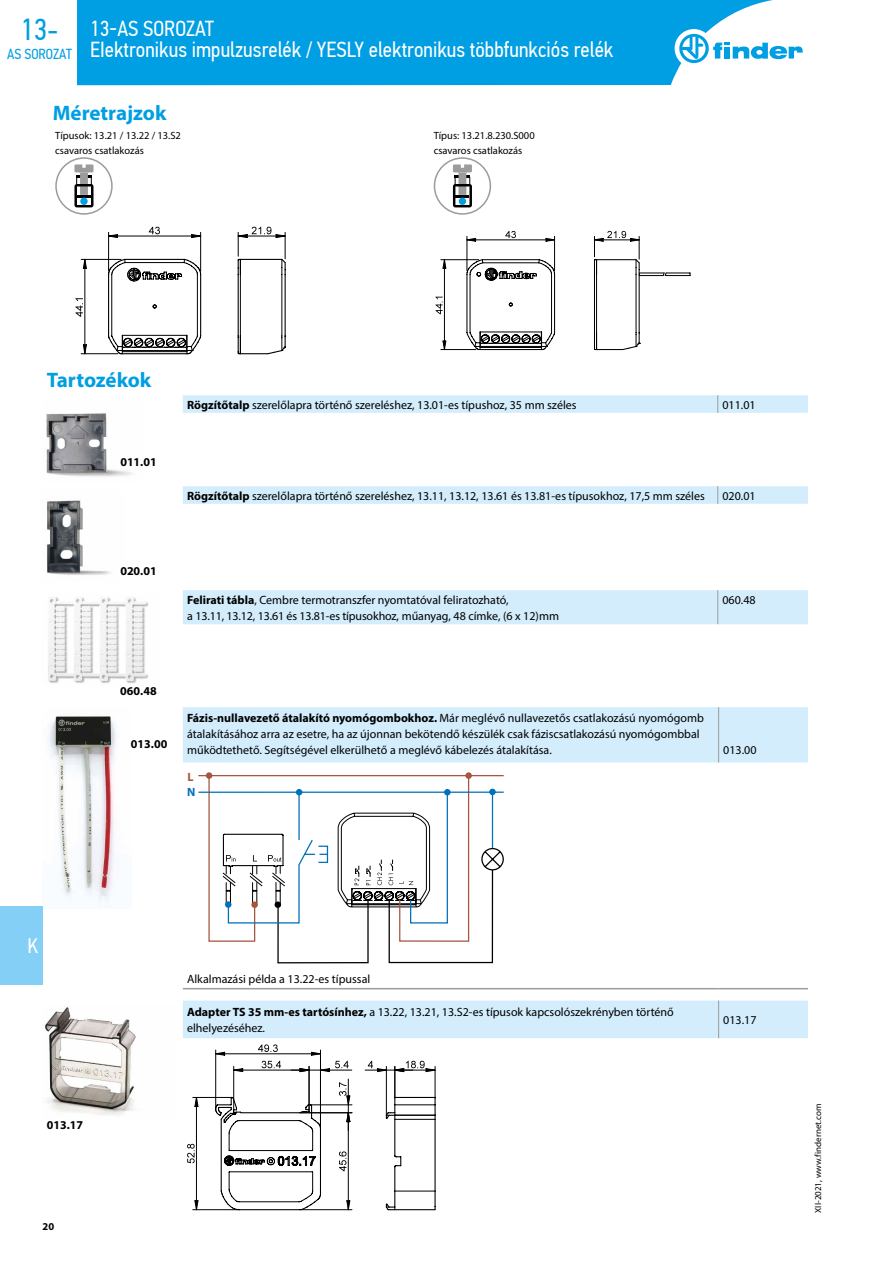
<style>
.page{position:relative;width:893px;height:1263px;background:#fff}
.page>*{position:absolute;margin:0;border:0;box-sizing:border-box;transform-origin:0 0}
.t1{font:30.3px "PF Din Text Cond Pro";color:#009ee3}
.t2{font:21.75px/21px "PF Din Text Cond Pro";color:#fff}
.t3{font:700 21px "Myriad Pro";color:#009ee3}
.t4{font:21px "PF Din Text Cond Pro";color:#fff}
.t5{font:14.55px "PF Din Text Cond Pro";color:#009ee3}
.t6{font:12px/16.2px "Myriad Pro";color:#000}
.t7{font:700 12px "Myriad Pro";color:#000}
.t8{font:700 12px "Myriad Pro";color:#a7553f}
.t9{font:700 12px "Myriad Pro";color:#0071bb}
.t10{font:10.5px/14.2px "Myriad Pro";color:#000}
.t11{font:700 10.5px "Myriad Pro";color:#000}
.t12{font:9px "Myriad Pro";color:#000}
.s1{font-weight:700}
</style>
<div class="page">
<svg style="left:183px;top:395px;width:625px;height:229px"></svg>
<hr style="left:717px;top:590px;width:1px;height:34px;background:#9c9c9c">
<svg style="left:717px;top:395px;width:1px;height:18px"></svg>
<svg style="left:717px;top:486px;width:1px;height:18px"></svg>
<img style="left:46px;top:413px;width:86px;height:64px">
<img style="left:47px;top:500px;width:64px;height:75px">
<img style="left:48px;top:597px;width:101px;height:87px">
<img style="left:47px;top:716px;width:69px;height:188px">
<div style="left:183px;top:707px;width:625px;height:55px;background:#d3edfc"></div>
<hr style="left:183px;top:988px;width:536px;height:1px;background:#9c9c9c">
<hr style="left:719px;top:988px;width:89px;height:1px;background:#9c9c9c">
<hr style="left:718px;top:707px;width:1px;height:55px;background:#9c9c9c">
<div style="left:206px;top:772px;width:6px;height:7px;background:#a7553f;border-radius:50%"></div>
<hr style="left:198px;top:775px;width:306px;height:1px;background:#a7553f">
<hr style="left:198px;top:791px;width:306px;height:2px;background:#0071bb">
<svg style="left:208px;top:774px;width:296px;height:189px"></svg>
<img style="left:45px;top:1007px;width:91px;height:108px">
<div style="left:183px;top:1000px;width:625px;height:38px;background:#d3edfc"></div>
<hr style="left:718px;top:1000px;width:1px;height:38px;background:#9c9c9c">
<svg style="left:214px;top:1096px;width:108px;height:114px"></svg>
<svg style="left:385px;top:1096px;width:51px;height:114px"></svg>
<hr style="left:395px;top:1115px;width:40px;height:1px;background:#000">
<hr style="left:320px;top:1050px;width:1px;height:78px;background:#000">
<hr style="left:215px;top:1050px;width:1px;height:59px;background:#000">
<svg style="left:258px;top:1044px;width:20px;height:8px"></svg>
<svg style="left:311px;top:1052px;width:9px;height:3px"></svg>
<svg style="left:215px;top:1052px;width:10px;height:3px"></svg>
<hr style="left:216px;top:1053px;width:104px;height:1px;background:#000">
<hr style="left:193px;top:1097px;width:39px;height:1px;background:#000">
<hr style="left:193px;top:1209px;width:46px;height:1px;background:#000">
<svg style="left:187px;top:1144px;width:8px;height:19px"></svg>
<svg style="left:195px;top:1098px;width:3px;height:8px"></svg>
<svg style="left:195px;top:1200px;width:3px;height:10px"></svg>
<hr style="left:196px;top:1097px;width:1px;height:113px;background:#000">
<hr style="left:435px;top:1066px;width:1px;height:31px;background:#000">
<hr style="left:395px;top:1066px;width:1px;height:31px;background:#000">
<hr style="left:386px;top:1066px;width:1px;height:49px;background:#000">
<svg style="left:395px;top:1061px;width:40px;height:11px"></svg>
<svg style="left:368px;top:1061px;width:19px;height:11px"></svg>
<hr style="left:365px;top:1070px;width:48px;height:1px;background:#000">
<svg style="left:321px;top:1061px;width:28px;height:11px"></svg>
<hr style="left:291px;top:1070px;width:61px;height:1px;background:#000">
<hr style="left:309px;top:1066px;width:1px;height:44px;background:#000">
<hr style="left:233px;top:1066px;width:1px;height:44px;background:#000">
<svg style="left:262px;top:1061px;width:19px;height:7px"></svg>
<svg style="left:300px;top:1068px;width:9px;height:4px"></svg>
<svg style="left:233px;top:1068px;width:10px;height:4px"></svg>
<hr style="left:234px;top:1070px;width:75px;height:1px;background:#000">
<hr style="left:300px;top:1209px;width:52px;height:1px;background:#000">
<svg style="left:339px;top:1151px;width:7px;height:20px"></svg>
<svg style="left:347px;top:1200px;width:3px;height:10px"></svg>
<hr style="left:348px;top:1113px;width:1px;height:97px;background:#000">
<hr style="left:310px;top:1104px;width:42px;height:1px;background:#000">
<hr style="left:300px;top:1112px;width:52px;height:1px;background:#000">
<svg style="left:339px;top:1082px;width:11px;height:23px"></svg>
<svg style="left:347px;top:1112px;width:3px;height:10px"></svg>
<hr style="left:348px;top:1079px;width:1px;height:51px;background:#000">
<div style="left:55px;top:157px;width:58px;height:58px;border:2px solid #9c9c9c;border-radius:50%"></div>
<svg style="left:74px;top:164px;width:19px;height:43px"></svg>
<div style="left:434px;top:157px;width:57px;height:58px;border:2px solid #9c9c9c;border-radius:50%"></div>
<svg style="left:453px;top:164px;width:19px;height:43px"></svg>
<svg style="left:107px;top:258px;width:95px;height:96px"></svg>
<hr style="left:123px;top:335px;width:64px;height:1px;background:#000">
<svg style="left:238px;top:227px;width:48px;height:127px"></svg>
<hr style="left:238px;top:236px;width:47px;height:1px;background:#000">
<hr style="left:108px;top:232px;width:1px;height:39px;background:#000">
<hr style="left:200px;top:232px;width:1px;height:39px;background:#000">
<svg style="left:149px;top:227px;width:11px;height:7px"></svg>
<svg style="left:108px;top:234px;width:10px;height:4px"></svg>
<svg style="left:191px;top:234px;width:10px;height:4px"></svg>
<hr style="left:109px;top:236px;width:92px;height:1px;background:#000">
<hr style="left:81px;top:259px;width:40px;height:1px;background:#000">
<hr style="left:81px;top:353px;width:37px;height:1px;background:#000">
<svg style="left:75px;top:298px;width:8px;height:19px"></svg>
<svg style="left:83px;top:259px;width:4px;height:10px"></svg>
<svg style="left:83px;top:345px;width:4px;height:9px"></svg>
<hr style="left:85px;top:259px;width:1px;height:95px;background:#000">
<svg style="left:466px;top:258px;width:90px;height:92px"></svg>
<svg style="left:594px;top:231px;width:97px;height:119px"></svg>
<hr style="left:594px;top:240px;width:45px;height:1px;background:#000">
<hr style="left:467px;top:236px;width:1px;height:35px;background:#000">
<hr style="left:554px;top:236px;width:1px;height:35px;background:#000">
<svg style="left:505px;top:231px;width:11px;height:7px"></svg>
<svg style="left:467px;top:238px;width:9px;height:2px"></svg>
<svg style="left:546px;top:238px;width:9px;height:2px"></svg>
<hr style="left:467px;top:240px;width:88px;height:1px;background:#000">
<hr style="left:441px;top:259px;width:38px;height:1px;background:#000">
<hr style="left:441px;top:349px;width:35px;height:1px;background:#000">
<svg style="left:435px;top:297px;width:8px;height:17px"></svg>
<svg style="left:443px;top:259px;width:3px;height:9px"></svg>
<svg style="left:443px;top:341px;width:3px;height:9px"></svg>
<hr style="left:444px;top:260px;width:1px;height:90px;background:#000">
<div style="left:0;top:906px;width:43px;height:78px;background:#83cff5"></div>
<div style="left:77px;top:0;width:696px;height:85px;background:#009ee3"></div>
<div style="left:675px;top:29px;width:38px;height:39px;background:#fff;border-radius:50%"></div>
<svg style="left:679px;top:34px;width:124px;height:29px"></svg>
<h1 class="t1" style="left:21px;top:11px;width:39px">13-</h1>
<p class="t5" style="left:7px;top:46px;width:66px">AS SOROZAT</p>
<h2 class="t2" style="left:90px;top:18px;width:525px">13-AS SOROZAT<br>EIektronikus impulzusrelék / YESLY elektronikus többfunkciós relék</h2>
<h3 class="t3" style="left:53px;top:99px;width:115px">Méretrajzok</h3>
<p class="t10" style="left:55px;top:129px;width:127px">Típusok: 13.21 / 13.22 / 13.S2 csavaros csatlakozás</p>
<p class="t10" style="left:434px;top:129px;width:102px">Típus: 13.21.8.230.S000 csavaros csatlakozás</p>
<h3 class="t3" style="left:47px;top:366px;width:106px">Tartozékok</h3>
<p class="t7" style="left:120px;top:454px;width:38px">011.01</p>
<p class="t6" style="left:187px;top:396px;width:391px"><span class="s1">Rögzítőtalp</span> szerelőlapra történő szereléshez, 13.01-es típushoz, 35 mm széles</p>
<p class="t6" style="left:722px;top:396px;width:35px">011.01</p>
<p class="t6" style="left:187px;top:487px;width:519px"><span class="s1">Rögzítőtalp</span> szerelőlapra történő szereléshez, 13.11, 13.12, 13.61 és 13.81-es típusokhoz, 17,5 mm széles</p>
<p class="t6" style="left:722px;top:487px;width:35px">020.01</p>
<p class="t7" style="left:120px;top:563px;width:38px">020.01</p>
<p class="t6" style="left:187px;top:591px;width:373px"><span class="s1">Felirati tábla</span>, Cembre termotranszfer nyomtatóval feliratozható,<br>a 13.11, 13.12, 13.61 és 13.81-es típusokhoz, műanyag, 48 címke, (6 x 12)mm</p>
<p class="t6" style="left:722px;top:591px;width:35px">060.48</p>
<p class="t7" style="left:120px;top:683px;width:38px">060.48</p>
<p class="t7" style="left:131px;top:736px;width:38px">013.00</p>
<p class="t6" style="left:187px;top:709px;width:518px"><span class="s1">Fázis-nullavezető átalakító nyomógombokhoz.</span> Már meglévő nullavezetős csatlakozású nyomógomb átalakításához arra az esetre, ha az újonnan bekötendő készülék csak fáziscsatlakozású nyomógombbal működtethető. Segítségével elkerülhető a meglévő kábelezés átalakítása.</p>
<p class="t8" style="left:188px;top:769px;width:8px">L</p>
<p class="t9" style="left:187px;top:784px;width:10px">N</p>
<p class="t6" style="left:723px;top:742px;width:35px">013.00</p>
<h3 class="t4" style="left:27px;top:933px;width:12px">K</h3>
<p class="t7" style="left:47px;top:1117px;width:38px">013.17</p>
<p class="t11" style="left:43px;top:1219px;width:13px">20</p>
<p class="t6" style="left:187px;top:970px;width:185px">Alkalmazási példa a 13.22-es típussal</p>
<p class="t6" style="left:187px;top:1003px;width:488px"><span class="s1">Adapter TS 35 mm-es tartósínhez,</span> a 13.22, 13.21, 13.S2-es típusok kapcsolószekrényben történő elhelyezéséhez.</p>
<p class="t6" style="left:723px;top:1011px;width:35px">013.17</p>
<p class="t12" style="left:812px;top:1213px;width:111px;rotate:-90deg">XII-2021, www.findernet.com</p>
</div>
